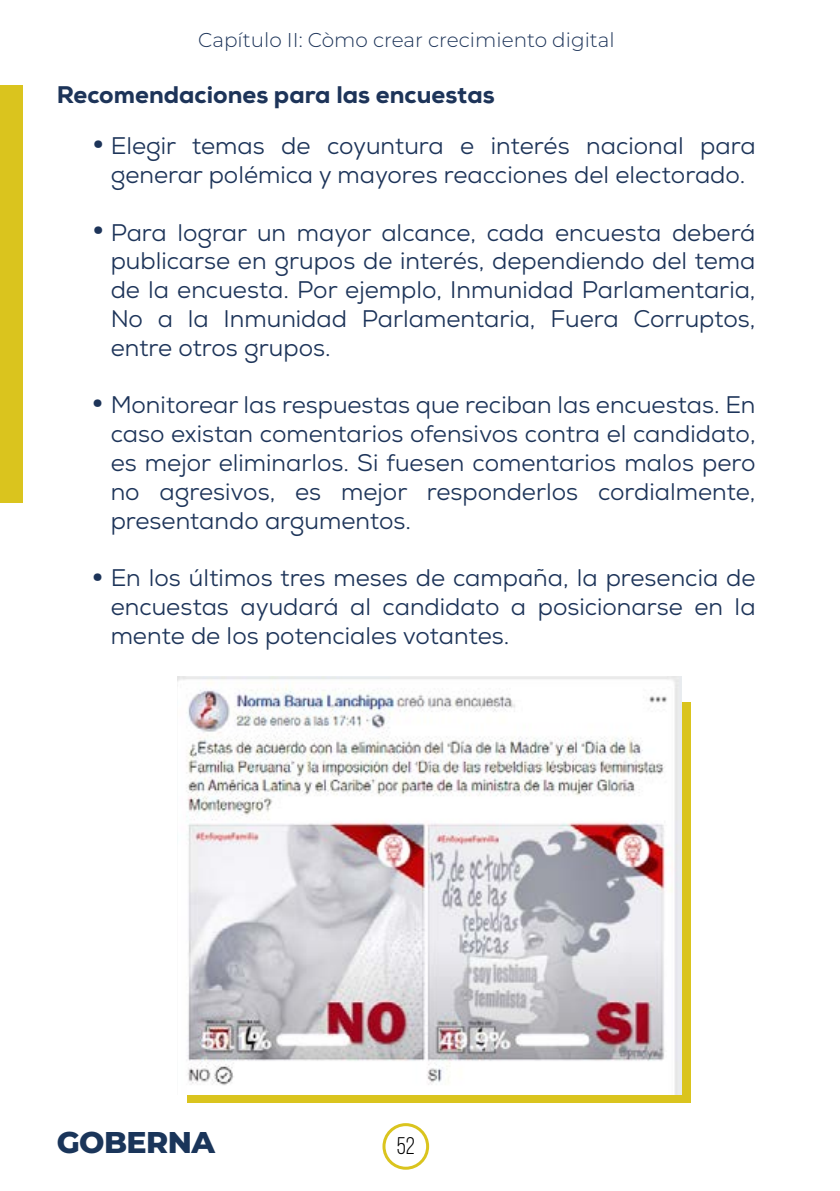
<style>
.page{position:relative;width:840px;height:1191px;background:#fff}
.page>*{position:absolute;margin:0;border:0;box-sizing:border-box;transform-origin:0 0}
.t1{font:800 30px "Montserrat";letter-spacing:-.02em;color:#1a355a}
.t2{font:800 28px "Nexa";color:#1d3459}
.t3{font:24px/28.8px "Nexa";color:#1d3459;text-align:justify}
.t4{font:800 24px "Nexa";color:#1d3459}
.t5{font:24px "Bebas Neue";color:#000}
.t6{font:300 20px "Montserrat";color:#1d3459}
</style>
<div class="page">
<div style="left:0;top:85px;width:23px;height:417px;background:#dac41e"></div>
<div style="left:382px;top:1123px;width:47px;height:46px;border:3px solid #dac41e;border-radius:50%"></div>
<svg style="left:187px;top:702px;width:503px;height:401px;fill:#dac41e"></svg>
<img style="left:177px;top:677px;width:503px;height:417px">
<p class="t6" style="left:198px;top:26px;width:418px">Capítulo II: Còmo crear crecimiento digital</p>
<p class="t4" style="left:57px;top:79px;width:439px">Recomendaciones para las encuestas</p>
<p class="t3" style="left:111px;top:131px;width:646px">Elegir temas de coyuntura e interés nacional para generar polémica y mayores reacciones del electorado.</p>
<p class="t3" style="left:111px;top:218px;width:646px">Para lograr un mayor alcance, cada encuesta deberá publicarse en grupos de interés, dependiendo del tema de la encuesta. Por ejemplo, Inmunidad Parlamentaria, No a la Inmunidad Parlamentaria, Fuera Corruptos, entre otros grupos.</p>
<p class="t3" style="left:111px;top:391px;width:646px">Monitorear las respuestas que reciban las encuestas. En caso existan comentarios ofensivos contra el candidato, es mejor eliminarlos. Si fuesen comentarios malos pero no agresivos, es mejor responderlos cordialmente, presentando argumentos.</p>
<p class="t3" style="left:111px;top:563px;width:646px">En los últimos tres meses de campaña, la presencia de encuestas ayudará al candidato a posicionarse en la mente de los potenciales votantes.</p>
<p class="t2" style="left:92px;top:125px;width:13px">•</p>
<p class="t2" style="left:92px;top:211px;width:13px">•</p>
<p class="t2" style="left:92px;top:384px;width:13px">•</p>
<p class="t2" style="left:92px;top:558px;width:13px">•</p>
<p class="t1" style="left:57px;top:1120px;width:160px">GOBERNA</p>
<p class="t5" style="left:396px;top:1132px;width:20px">52</p>
</div>
